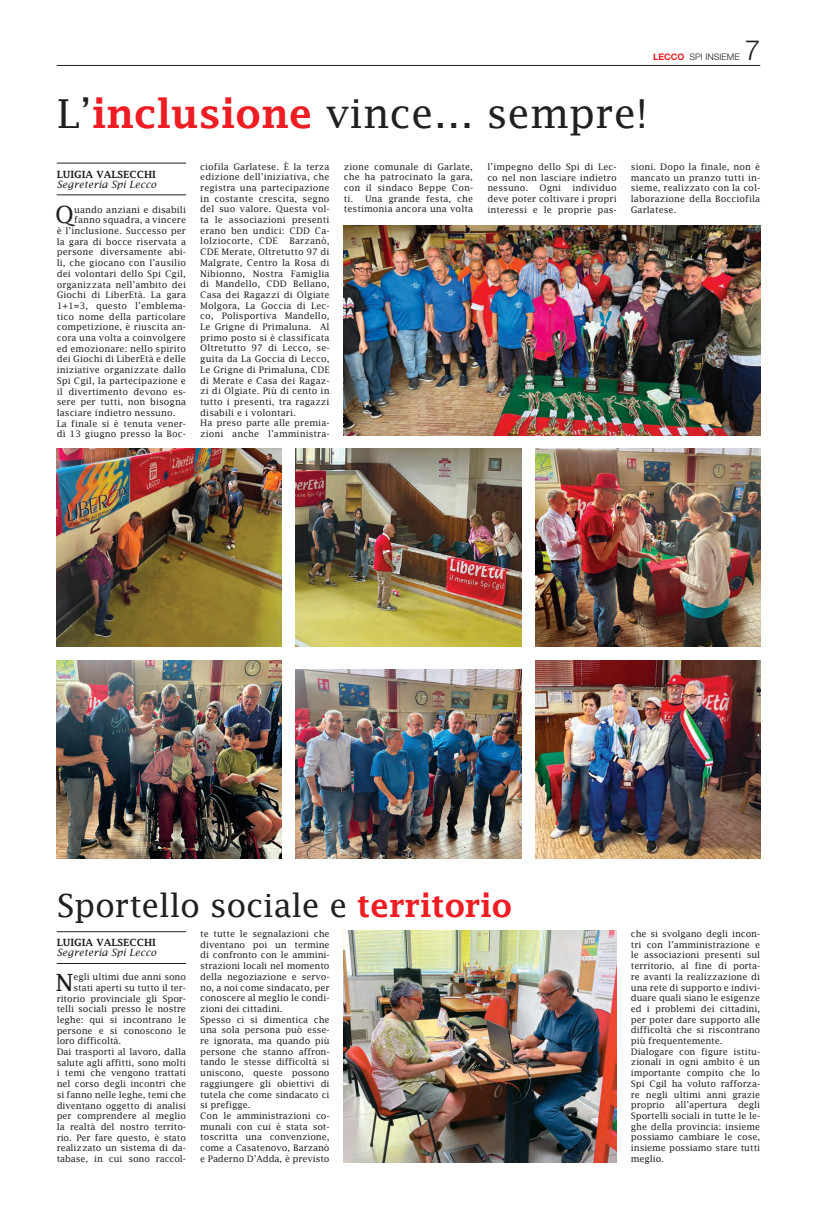
<style>
.page{position:relative;width:817px;height:1219px;background:#fff}
.page>*{position:absolute;margin:0;border:0;box-sizing:border-box;transform-origin:0 0}
.t1{font:40px "Lucida Fax";color:#231f20}
.t2{font:32px "Lucida Fax";letter-spacing:-.01em;color:#231f20}
.t3{font:300 28px "Helvetica Neue LT Std";color:#231f20}
.t4{font:23.8px "Lucida Fax";color:#231f20}
.t5{font:italic 10px "Lucida Fax";color:#231f20}
.t6{font:600 10px "Lucida Fax";color:#231f20}
.t7{font:9px/10.7px "Lucida Fax";letter-spacing:-.01em;color:#231f20;text-align:justify}
.t8{font:300 9px "Helvetica Neue LT Std";color:#231f20}
.s1{font-weight:700;color:#ee1d23}
.s2{font-weight:600;color:#ee1d23}
</style>
<div class="page">
<hr style="left:57px;top:65px;width:703px;height:1px;background:#231f20">
<hr style="left:57px;top:163px;width:129px;height:1px;background:#231f20">
<hr style="left:57px;top:195px;width:129px;height:1px;background:#231f20">
<img style="left:344px;top:930px;width:272px;height:232px">
<hr style="left:57px;top:931px;width:129px;height:1px;background:#231f20">
<hr style="left:57px;top:963px;width:129px;height:1px;background:#231f20">
<img style="left:344px;top:226px;width:416px;height:209px">
<img style="left:535px;top:660px;width:225px;height:199px">
<img style="left:296px;top:669px;width:225px;height:190px">
<img style="left:57px;top:660px;width:225px;height:199px">
<img style="left:535px;top:448px;width:225px;height:199px">
<img style="left:296px;top:448px;width:225px;height:199px">
<img style="left:57px;top:448px;width:225px;height:199px">
<h3 class="t3" style="left:744px;top:33px;width:17px">7</h3>
<p class="t8" style="left:653px;top:51px;width:88px"><span class="s1">LECCO</span> SPI INSIEME</p>
<h1 class="t1" style="left:57px;top:91px;width:592px">L’<span class="s2">inclusione</span> vince… sempre!</h1>
<p class="t6" style="left:57px;top:168px;width:101px">LUIGIA VALSECCHI</p>
<p class="t5" style="left:57px;top:178px;width:101px">Segreteria Spi Lecco</p>
<h3 class="t4" style="left:55px;top:201px;width:20px">Q</h3>
<p class="t7" style="left:74px;top:204px;width:113px">uando anziani e disabili</p>
<p class="t7" style="left:74px;top:215px;width:113px">fanno squadra, a vincere</p>
<p class="t7" style="left:57px;top:225px;width:131px">è l’inclusione. Successo per</p>
<p class="t7" style="left:57px;top:236px;width:131px">la gara di bocce riservata a</p>
<p class="t7" style="left:57px;top:247px;width:131px">persone diversamente abi-</p>
<p class="t7" style="left:57px;top:257px;width:131px">li, che giocano con l’ausilio</p>
<p class="t7" style="left:57px;top:268px;width:131px">dei volontari dello Spi Cgil,</p>
<p class="t7" style="left:57px;top:279px;width:131px">organizzata nell’ambito dei</p>
<p class="t7" style="left:57px;top:290px;width:131px">Giochi di LiberEtà. La gara</p>
<p class="t7" style="left:57px;top:300px;width:131px">1+1=3, questo l’emblema-</p>
<p class="t7" style="left:57px;top:311px;width:131px">tico nome della particolare</p>
<p class="t7" style="left:57px;top:322px;width:131px">competizione, è riuscita an-</p>
<p class="t7" style="left:57px;top:332px;width:131px">cora una volta a coinvolgere</p>
<p class="t7" style="left:57px;top:343px;width:131px">ed emozionare: nello spirito</p>
<p class="t7" style="left:57px;top:354px;width:131px">dei Giochi di LiberEtà e delle</p>
<p class="t7" style="left:57px;top:364px;width:131px">iniziative organizzate dallo</p>
<p class="t7" style="left:57px;top:375px;width:131px">Spi Cgil, la partecipazione e</p>
<p class="t7" style="left:57px;top:386px;width:131px">il divertimento devono es-</p>
<p class="t7" style="left:57px;top:397px;width:131px">sere per tutti, non bisogna</p>
<p class="t7" style="left:57px;top:407px;width:120px">lasciare indietro nessuno.</p>
<p class="t7" style="left:57px;top:418px;width:131px">La finale si è tenuta vener-</p>
<p class="t7" style="left:57px;top:429px;width:131px">dì 13 giugno presso la Boc-</p>
<p class="t7" style="left:200px;top:161px;width:131px">ciofila Garlatese. È la terza edizione dell’iniziativa, che registra una partecipazione in costante crescita, segno del suo valore. Questa vol&shy;ta le associazioni presenti erano ben undici: CDD Ca&shy;lolziocorte, CDE</p>
<p class="t7" style="left:200px;top:236px;width:131px;text-align:left;text-indent:89px">Barzanò,<br>CDE Merate, Oltretutto 97 di<br>Malgrate, Centro la Rosa di<br>Nibionno, Nostra Famiglia di Mandello, CDD Bellano,<br>Casa dei Ragazzi di Olgiate<br>Molgora, La Goccia di Lec&shy;co, Polisportiva Mandello,<br>Le Grigne di Primaluna. Al primo posto si è classificata<br>Oltretutto 97 di Lecco, se&shy;guita da La Goccia di Lecco,<br>Le Grigne di Primaluna, CDE di Merate e Casa dei Ragaz&shy;zi di Olgiate. Più di cento in tutto i presenti, tra ragazzi disabili e i volontari.<br>Ha preso parte alle premia&shy;zioni anche l’amministra-</p>
<p class="t7" style="left:344px;top:161px;width:131px">zione comunale di Garlate, che ha patrocinato la gara, con il sindaco Beppe Con&shy;ti. Una grande festa, che testimonia ancora una volta</p>
<p class="t7" style="left:487px;top:161px;width:131px">l’impegno dello Spi di Lec&shy;co nel non lasciare indietro nessuno. Ogni individuo deve poter coltivare i propri interessi e le proprie pas-</p>
<p class="t7" style="left:630px;top:161px;width:131px">sioni. Dopo la finale, non è mancato un pranzo tutti in&shy;sieme, realizzato con la col&shy;laborazione della Bocciofila Garlatese.</p>
<h2 class="t2" style="left:57px;top:887px;width:457px">Sportello sociale e <span class="s2">territorio</span></h2>
<p class="t6" style="left:57px;top:937px;width:101px">LUIGIA VALSECCHI</p>
<p class="t5" style="left:57px;top:947px;width:101px">Segreteria Spi Lecco</p>
<h3 class="t4" style="left:56px;top:968px;width:20px">N</h3>
<p class="t7" style="left:73px;top:971px;width:114px">egli ultimi due anni sono</p>
<p class="t7" style="left:73px;top:982px;width:114px">stati aperti su tutto il ter-</p>
<p class="t7" style="left:57px;top:993px;width:131px">ritorio provinciale gli Spor-</p>
<p class="t7" style="left:57px;top:1003px;width:131px">telli sociali presso le nostre</p>
<p class="t7" style="left:57px;top:1014px;width:131px">leghe: qui si incontrano le</p>
<p class="t7" style="left:57px;top:1025px;width:131px">persone e si conoscono le</p>
<p class="t7" style="left:57px;top:1036px;width:66px">loro difficoltà.</p>
<p class="t7" style="left:57px;top:1046px;width:131px">Dai trasporti al lavoro, dalla</p>
<p class="t7" style="left:57px;top:1057px;width:131px">salute agli affitti, sono molti</p>
<p class="t7" style="left:57px;top:1068px;width:131px">i temi che vengono trattati</p>
<p class="t7" style="left:57px;top:1078px;width:131px">nel corso degli incontri che</p>
<p class="t7" style="left:57px;top:1089px;width:131px">si fanno nelle leghe, temi che</p>
<p class="t7" style="left:57px;top:1100px;width:131px">diventano oggetto di analisi</p>
<p class="t7" style="left:57px;top:1110px;width:131px">per comprendere al meglio</p>
<p class="t7" style="left:57px;top:1121px;width:131px">la realtà del nostro territo-</p>
<p class="t7" style="left:57px;top:1132px;width:131px">rio. Per fare questo, è stato</p>
<p class="t7" style="left:57px;top:1143px;width:131px">realizzato un sistema di da-</p>
<p class="t7" style="left:57px;top:1153px;width:131px">tabase, in cui sono raccol-</p>
<p class="t7" style="left:200px;top:928px;width:131px;text-align:left">te tutte le segnalazioni che diventano poi un termine di confronto con le ammini&shy;strazioni locali nel momento della negoziazione e servo&shy;no, a noi come sindacato, per conoscere al meglio le condi&shy;zioni dei cittadini.<br>Spesso ci si dimentica che una sola persona può esse&shy;re ignorata, ma quando più persone che stanno affron&shy;tando le stesse difficoltà si uniscono, queste possono raggiungere gli obiettivi di tutela che come sindacato ci si prefigge.<br>Con le amministrazioni co&shy;munali con cui è stata sot&shy;toscritta una convenzione, come a Casatenovo, Barzanò e Paderno D’Adda, è previsto</p>
<p class="t7" style="left:630px;top:928px;width:131px;text-align:left">che si svolgano degli incon&shy;tri con l’amministrazione e le associazioni presenti sul territorio, al fine di porta&shy;re avanti la realizzazione di una rete di supporto e indivi&shy;duare quali siano le esigenze ed i problemi dei cittadini, per poter dare supporto alle difficoltà che si riscontrano più frequentemente.<br>Dialogare con figure istitu&shy;zionali in ogni ambito è un importante compito che lo<br>Spi Cgil ha voluto rafforza&shy;re negli ultimi anni grazie proprio all’apertura degli<br>Sportelli sociali in tutte le le&shy;ghe della provincia: insieme possiamo cambiare le cose, insieme possiamo stare tutti meglio.</p>
</div>
